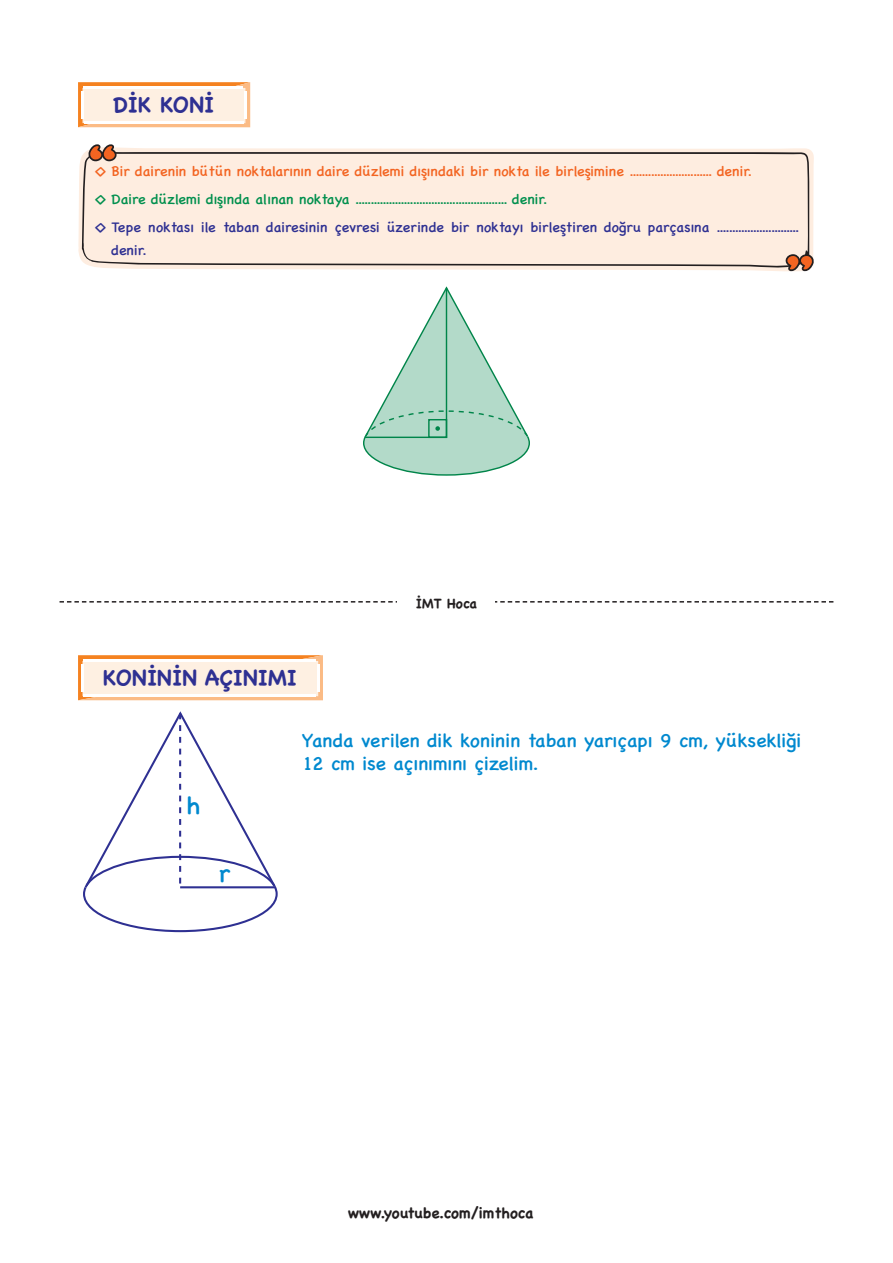
<style>
.page{position:relative;width:893px;height:1263px;background:#fff}
.page>*{position:absolute;margin:0;border:0;box-sizing:border-box;transform-origin:0 0}
.t1{font:25.8px "Chalkboard SE";color:#0089cf}
.t2{font:700 21.9px "Chalkboard SE";color:#2e3092}
.t3{font:19.5px/23.4px "Chalkboard SE";color:#0089cf}
.t4{font:700 15px "Chalkboard";color:#231f20}
.t5{font:14.4px/28.2px "Chalkboard SE";color:#2e3092}
.t6{font:700 13.5px "Chalkboard";color:#231f20}
.s1{color:#f36421}
.s2{color:#008f4d}
</style>
<div class="page">
<svg style="left:60px;top:601px;width:773px;height:2px"></svg>
<div style="left:398px;top:595px;width:97px;height:14px;background:#fff"></div>
<svg style="left:78px;top:82px;width:172px;height:45px;background:#f8aa67"></svg>
<div style="left:83px;top:88px;width:162px;height:35px;background:#fef0e2"></div>
<hr style="left:83px;top:86px;width:160px;height:2px;background:#fff">
<hr style="left:84px;top:121px;width:159px;height:2px;background:#fff">
<hr style="left:245px;top:91px;width:2px;height:27px;background:#fff">
<hr style="left:82px;top:91px;width:2px;height:27px;background:#fff">
<svg style="left:78px;top:147px;width:736px;height:114px;fill:#feede0"></svg>
<div style="left:82px;top:152px;width:727px;height:120px;background:#feede0"></div>
<svg style="left:785px;top:254px;width:29px;height:17px"></svg>
<svg style="left:88px;top:144px;width:29px;height:17px"></svg>
<svg style="left:363px;top:286px;width:167px;height:190px"></svg>
<svg style="left:78px;top:655px;width:245px;height:45px;background:#f8ab69"></svg>
<div style="left:83px;top:661px;width:235px;height:35px;background:#fef0e2"></div>
<hr style="left:83px;top:659px;width:233px;height:2px;background:#fff">
<hr style="left:84px;top:694px;width:232px;height:2px;background:#fff">
<hr style="left:317px;top:664px;width:2px;height:27px;background:#fff">
<hr style="left:82px;top:664px;width:2px;height:27px;background:#fff">
<svg style="left:83px;top:711px;width:195px;height:222px"></svg>
<p class="t2" style="left:113px;top:91px;width:102px">DİK KONİ</p>
<p class="t5" style="left:95px;top:156px;width:706px"><span class="s1">◊ Bir dairenin bütün noktalarının daire düzlemi dışındaki bir nokta ile birleşimine ........................... denir.<br></span><span class="s2">◊ Daire düzlemi dışında alınan noktaya .................................................. denir.<br></span>◊ Tepe noktası ile taban dairesinin çevresi üzerinde bir noktayı birleştiren doğru parçasına ...........................</p>
<p class="t5" style="left:112px;top:235px;width:37px">denir.</p>
<p class="t2" style="left:103px;top:664px;width:195px">KONİNİN AÇINIMI</p>
<p class="t6" style="left:416px;top:596px;width:63px">İMT Hoca</p>
<p class="t1" style="left:187px;top:783px;width:16px">h</p>
<p class="t1" style="left:219px;top:851px;width:13px">r</p>
<p class="t3" style="left:302px;top:728px;width:501px">Yanda verilen dik koninin taban yarıçapı 9 cm, yüksekliği<br>12 cm ise açınımını çizelim.</p>
<p class="t4" style="left:348px;top:1204px;width:187px">www.youtube.com/imthoca</p>
</div>
